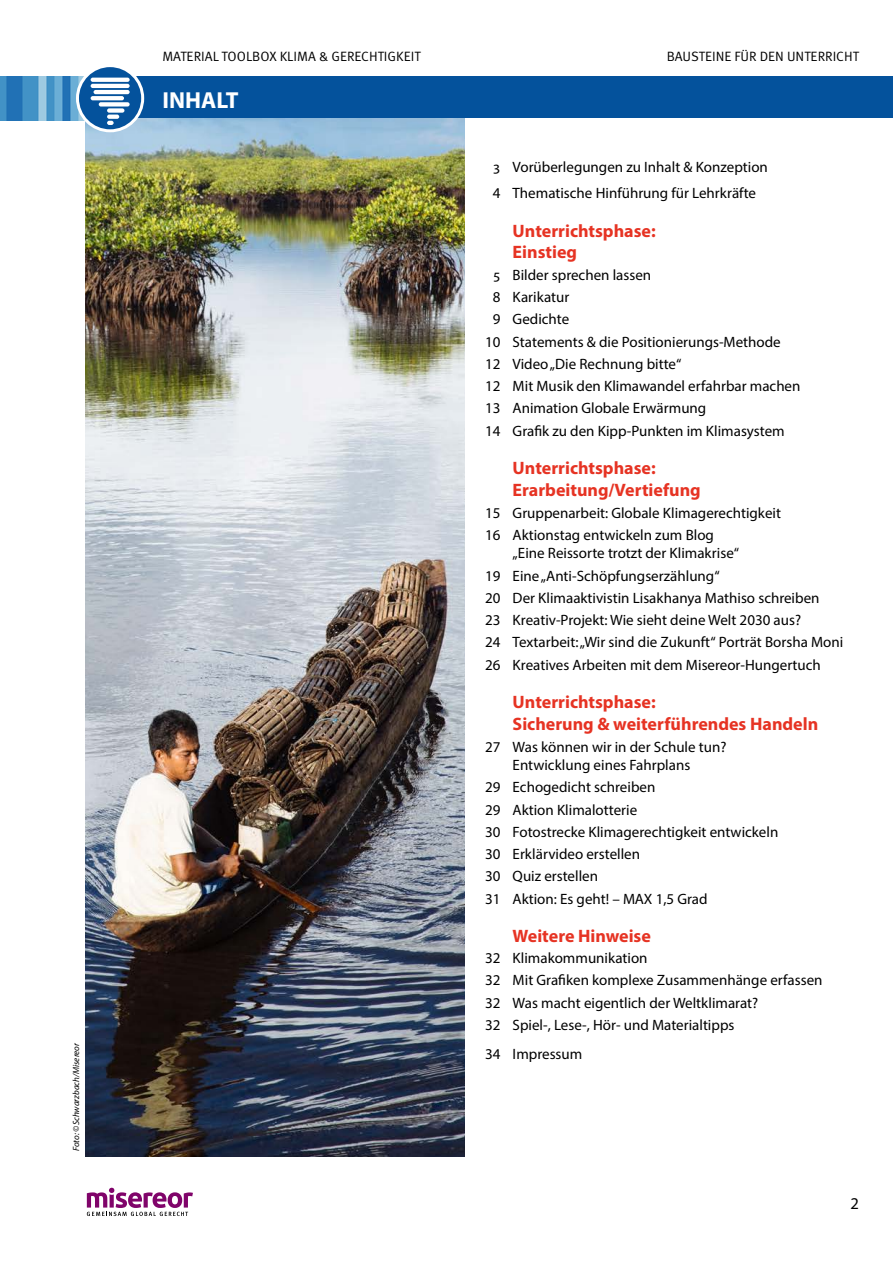
<style>
.page{position:relative;width:893px;height:1263px;background:#fff}
.page>*{position:absolute;margin:0;border:0;box-sizing:border-box;transform-origin:0 0}
.t1{font:700 23.25px "Myriad Pro";color:#fff}
.t2{font:700 18px/21.6px "Myriad Pro";color:#e63323}
.t3{font:16.5px "Myriad Pro";color:#000}
.t4{font:15px/22.2px "Myriad Pro";color:#000}
.t5{font:13.5px "Meta Pro Norm";color:#000}
.t6{font:italic 9px "Myriad Pro";color:#000}
</style>
<div class="page">
<img style="left:0;top:77px;width:84px;height:43px">
<img style="left:85px;top:118px;width:380px;height:1039px">
<svg style="left:87px;top:1188px;width:106px;height:28px"></svg>
<div style="left:122px;top:77px;width:771px;height:41px;background:#04529c"></div>
<svg style="left:77px;top:66px;width:66px;height:65px;fill:#04529c"></svg>
<div style="left:76px;top:64px;width:68px;height:68px;border:3px solid #fff;border-radius:50%"></div>
<svg style="left:91px;top:78px;width:39px;height:4px"></svg>
<hr style="left:91px;top:84px;width:39px;height:4px;background:#fff;border-radius:2px">
<hr style="left:94px;top:90px;width:36px;height:4px;background:#fff;border-radius:2px">
<svg style="left:91px;top:96px;width:33px;height:4px"></svg>
<div style="left:99px;top:102px;width:31px;height:5px;background:#fff;border-radius:2px"></div>
<div style="left:107px;top:108px;width:17px;height:5px;background:#fff;border-radius:2px"></div>
<svg style="left:107px;top:115px;width:12px;height:4px"></svg>
<svg style="left:107px;top:121px;width:7px;height:4px"></svg>
<p class="t6" style="left:70px;top:1151px;width:110px;rotate:-90deg">Foto: ©Schwarzbach/Misereor</p>
<p class="t5" style="left:162px;top:47px;width:260px">MATERIAL TOOLBOX KLIMA &amp; GERECHTIGKEIT</p>
<h1 class="t1" style="left:162px;top:85px;width:78px">INHALT</h1>
<p class="t5" style="left:667px;top:47px;width:194px">BAUSTEINE FÜR DEN UNTERRICHT</p>
<p class="t4" style="left:493px;top:154px;width:277px;line-height:25.8px">3 Vorüberlegungen zu Inhalt &amp; Konzeption<br>4 Thematische Hinführung für Lehrkräfte</p>
<p class="t2" style="left:513px;top:219px;width:145px">Unterrichtsphase:<br>Einstieg</p>
<p class="t4" style="left:493px;top:263px;width:160px">5 Bilder sprechen lassen</p>
<p class="t4" style="left:493px;top:286px;width:78px">8 Karikatur</p>
<p class="t4" style="left:493px;top:308px;width:78px">9 Gedichte</p>
<p class="t4" style="left:485px;top:330px;width:297px">10 Statements &amp; die Positionierungs-Methode</p>
<p class="t4" style="left:485px;top:352px;width:198px">12 Video „Die Rechnung bitte“</p>
<p class="t4" style="left:485px;top:375px;width:317px">12 Mit Musik den Klimawandel erfahrbar machen</p>
<p class="t4" style="left:485px;top:397px;width:223px">13 Animation Globale Erwärmung</p>
<p class="t4" style="left:485px;top:419px;width:301px">14 Grafik zu den Kipp-Punkten im Klimasystem</p>
<p class="t2" style="left:513px;top:457px;width:190px">Unterrichtsphase:<br>Erarbeitung/Vertiefung</p>
<p class="t4" style="left:485px;top:502px;width:297px">15 Gruppenarbeit: Globale Klimagerechtigkeit<br>16 Aktionstag entwickeln zum Blog</p>
<p class="t4" style="left:485px;top:542px;width:360px;text-indent:27px">„Eine Reissorte trotzt der Klimakrise“<br>19 Eine „Anti-Schöpfungserzählung“<br>20 Der Klimaaktivistin Lisakhanya Mathiso schreiben<br>23 Kreativ-Projekt: Wie sieht deine Welt 2030 aus?<br>24 Textarbeit: „Wir sind die Zukunft“ Porträt Borsha Moni 26 Kreatives Arbeiten mit dem Misereor-Hungertuch</p>
<p class="t2" style="left:513px;top:691px;width:307px">Unterrichtsphase:<br>Sicherung &amp; weiterführendes Handeln</p>
<p class="t4" style="left:485px;top:738px;width:243px;line-height:18px;text-align:center">27 Was können wir in der Schule tun?<br>Entwicklung eines Fahrplans</p>
<p class="t4" style="left:485px;top:776px;width:295px">29 Echogedicht schreiben<br>29 Aktion Klimalotterie<br>30 Fotostrecke Klimagerechtigkeit entwickeln<br>30 Erklärvideo erstellen<br>30 Quiz erstellen<br>31 Aktion: Es geht! – MAX 1,5 Grad</p>
<p class="t2" style="left:513px;top:925px;width:140px">Weitere Hinweise</p>
<p class="t4" style="left:485px;top:947px;width:339px">32 Klimakommunikation<br>32 Mit Grafiken komplexe Zusammenhänge erfassen 32 Was macht eigentlich der Weltklimarat?<br>32 Spiel-, Lese-, Hör- und Materialtipps</p>
<p class="t4" style="left:485px;top:1043px;width:99px">34 Impressum</p>
<p class="t3" style="left:850px;top:1193px;width:10px">2</p>
</div>
